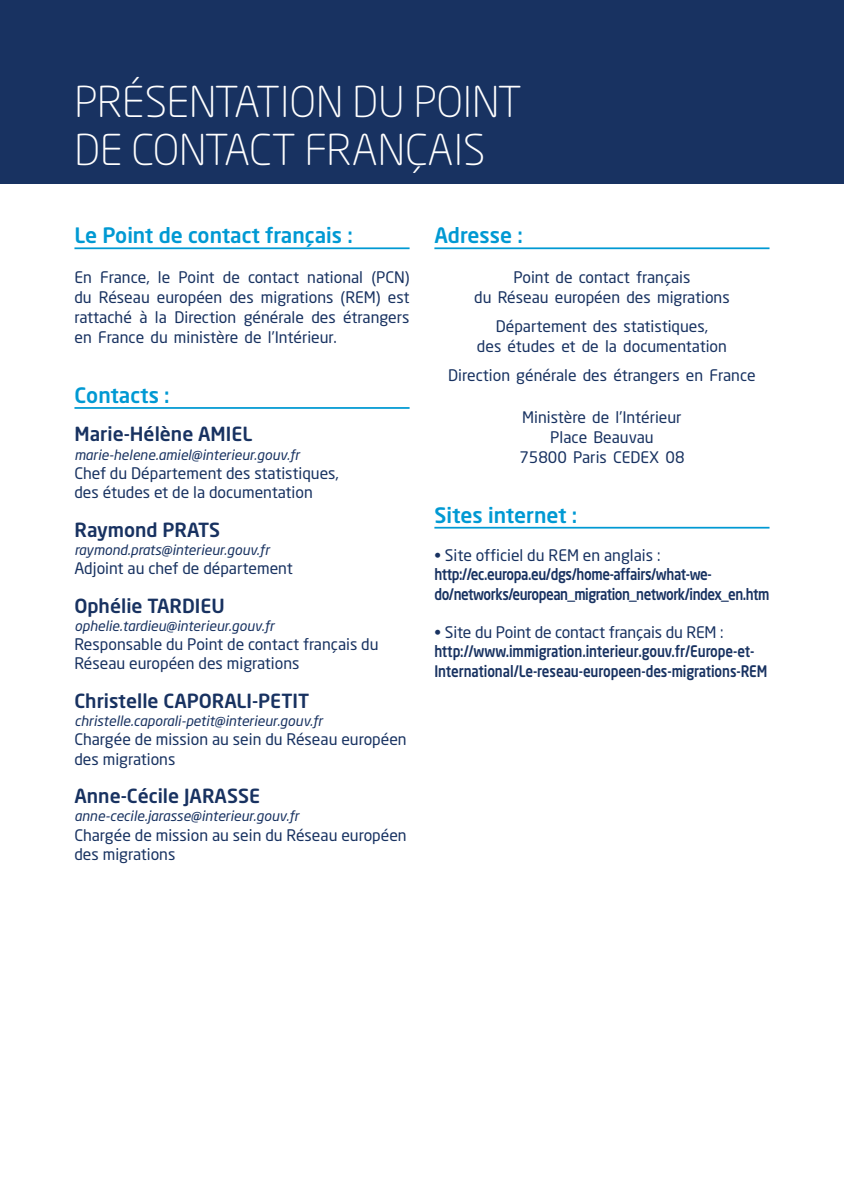
<style>
.page{position:relative;width:844px;height:1191px;background:#fff}
.page>*{position:absolute;margin:0;border:0;box-sizing:border-box;transform-origin:0 0}
.t1{font:300 42px/48.3px "Neo Sans";color:#fff}
.t2{font:500 21px "Neo Sans";color:#0099d3}
.t3{font:500 19.25px "Neo Sans";color:#183261}
.t4{font:15.75px/19.9px "Neo Sans";color:#183261}
.t5{font:500 15.75px/19.2px "Neo Sans";letter-spacing:-.005em;color:#183261;scale:.85 1}
.t6{font:500 15.75px/19.2px "Neo Sans";letter-spacing:-.025em;color:#183261;scale:.85 1}
.t7{font:italic 14px "Neo Sans";color:#183261}
</style>
<div class="page">
<div style="left:0;top:0;width:843px;height:184px;background:#183261"></div>
<hr style="left:74px;top:247px;width:335px;height:2px;background:#0099d3">
<hr style="left:74px;top:407px;width:335px;height:2px;background:#0099d3">
<hr style="left:434px;top:247px;width:335px;height:2px;background:#0099d3">
<hr style="left:434px;top:527px;width:335px;height:1px;background:#0099d3">
<h1 class="t1" style="left:74px;top:81px;width:449px">PRÉSENTATION DU POINT<br>DE CONTACT FRANÇAIS</h1>
<h2 class="t2" style="left:74px;top:227px;width:280px">Le Point de contact français :</h2>
<p class="t4" style="left:74px;top:269px;width:336px;text-align:justify">En France, le Point de contact national (PCN) du Réseau européen des migrations (REM) est rattaché à la Direction générale des étrangers en France du ministère de l’Intérieur.</p>
<h2 class="t2" style="left:74px;top:387px;width:97px">Contacts :</h2>
<p class="t3" style="left:74px;top:427px;width:179px">Marie-Hélène AMIEL</p>
<p class="t7" style="left:74px;top:449px;width:227px">marie-helene.amiel@interieur.gouv.fr</p>
<p class="t4" style="left:74px;top:465px;width:266px;line-height:19.2px">Chef du Département des statistiques, des études et de la documentation</p>
<p class="t3" style="left:74px;top:522px;width:147px">Raymond PRATS</p>
<p class="t7" style="left:74px;top:544px;width:196px">raymond.prats@interieur.gouv.fr</p>
<p class="t4" style="left:74px;top:560px;width:220px">Adjoint au chef de département</p>
<p class="t3" style="left:74px;top:598px;width:152px">Ophélie TARDIEU</p>
<p class="t7" style="left:74px;top:620px;width:201px">ophelie.tardieu@interieur.gouv.fr</p>
<p class="t4" style="left:74px;top:636px;width:305px;line-height:19.2px">Responsable du Point de contact français du<br>Réseau européen des migrations</p>
<p class="t3" style="left:74px;top:693px;width:236px">Christelle CAPORALI-PETIT</p>
<p class="t7" style="left:74px;top:716px;width:250px">christelle.caporali-petit@interieur.gouv.fr</p>
<p class="t4" style="left:74px;top:731px;width:333px;line-height:19.2px">Chargée de mission au sein du Réseau européen des migrations</p>
<p class="t3" style="left:74px;top:788px;width:187px">Anne-Cécile JARASSE</p>
<p class="t7" style="left:74px;top:811px;width:226px">anne-cecile.jarasse@interieur.gouv.fr</p>
<p class="t4" style="left:74px;top:827px;width:333px;line-height:19.2px">Chargée de mission au sein du Réseau européen des migrations</p>
<h2 class="t2" style="left:434px;top:227px;width:90px">Adresse :</h2>
<p class="t4" style="left:474px;top:269px;width:257px;text-align:center">Point de contact français<br>du Réseau européen des migrations</p>
<p class="t4" style="left:477px;top:318px;width:251px;line-height:19.2px;text-align:center">Département des statistiques,<br>des études et de la documentation</p>
<p class="t4" style="left:448px;top:366px;width:309px">Direction générale des étrangers en France</p>
<p class="t4" style="left:519px;top:408px;width:167px;text-align:center">Ministère de l’Intérieur<br>Place Beauvau<br>75800 Paris CEDEX 08</p>
<h2 class="t2" style="left:434px;top:506px;width:144px">Sites internet :</h2>
<p class="t4" style="left:434px;top:547px;width:227px">• Site officiel du REM en anglais :</p>
<p class="t6" style="left:434px;top:566px;width:395px">http://ec.europa.eu/dgs/home-affairs/what-we&shy;do/networks/european_migration_network/index_en.htm</p>
<p class="t4" style="left:434px;top:624px;width:291px">• Site du Point de contact français du REM :</p>
<p class="t5" style="left:434px;top:643px;width:393px">http://www.immigration.interieur.gouv.fr/Europe-et-<br>International/Le-reseau-europeen-des-migrations-REM</p>
</div>
